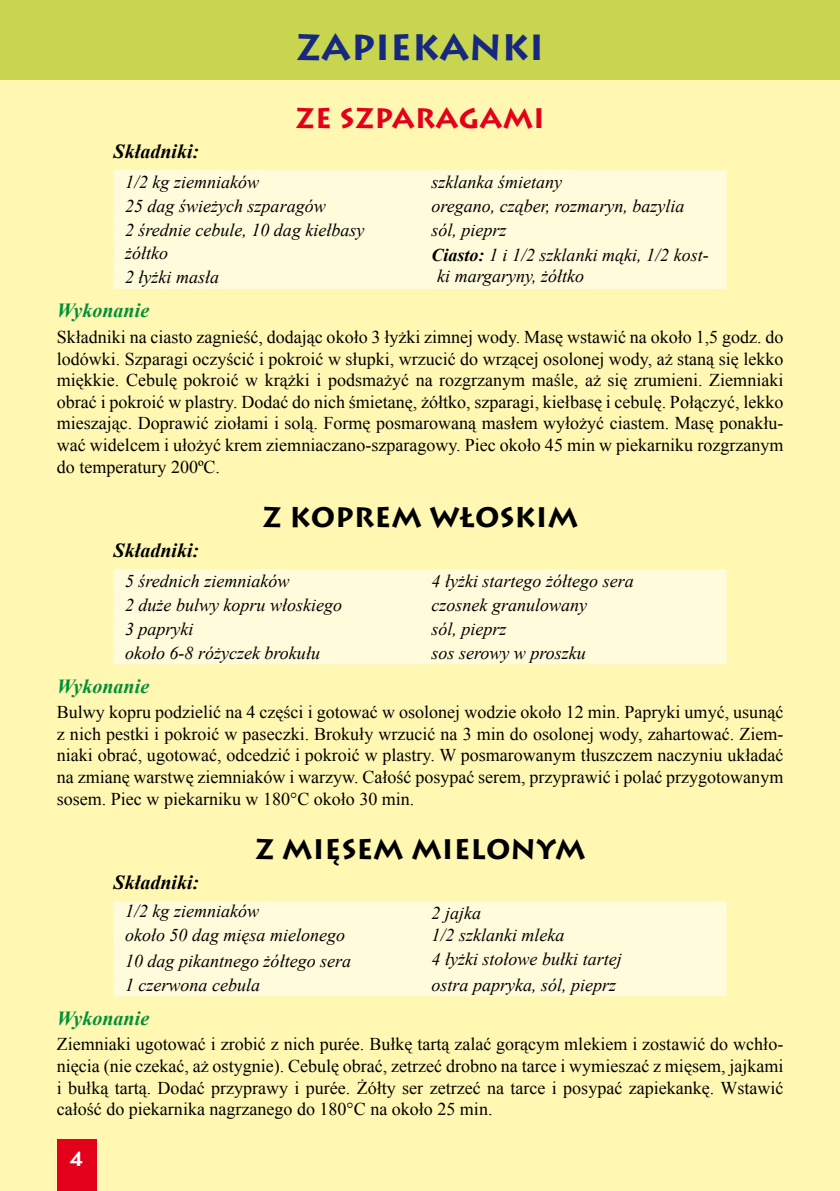
<style>
.page{position:relative;width:840px;height:1191px;background:#fff}
.page>*{position:absolute;margin:0;border:0;box-sizing:border-box;transform-origin:0 0}
.t1{font:700 36px "Lithos Pro";color:#17297f}
.t2{font:700 28px "Lithos Pro";color:#000}
.t3{font:700 28px "Lithos Pro";color:#e2001a}
.t4{font:italic 700 20px "Times New Roman";color:#000}
.t5{font:italic 700 20px "Times New Roman";color:#009037}
.t6{font:700 20px "Lithos Pro";color:#fff}
.t7{font:18px/21.6px "Times New Roman";color:#000;text-align:justify}
.t8{font:italic 18px "Times New Roman";color:#000}
.s1{font-weight:700}
</style>
<div class="page">
<div style="left:0;top:0;width:839px;height:1191px;background:#fff7b2"></div>
<div style="left:57px;top:1140px;width:39px;height:51px;background:#e2001a"></div>
<div style="left:0;top:0;width:839px;height:79px;background:#c8d54f"></div>
<div style="left:114px;top:170px;width:612px;height:119px;background:#fffbdb"></div>
<div style="left:114px;top:569px;width:612px;height:95px;background:#fffbdb"></div>
<div style="left:114px;top:901px;width:612px;height:95px;background:#fffbdb"></div>
<p class="t1" style="left:295px;top:26px;width:250px">ZAPIEKANKI</p>
<p class="t3" style="left:295px;top:102px;width:251px">ZE SZPARAGAMI</p>
<p class="t4" style="left:114px;top:137px;width:87px">Składniki:</p>
<p class="t8" style="left:125px;top:169px;width:135px">1/2 kg ziemniaków</p>
<p class="t8" style="left:431px;top:169px;width:132px">szklanka śmietany</p>
<p class="t8" style="left:125px;top:193px;width:202px">25 dag świeżych szparagów</p>
<p class="t8" style="left:431px;top:193px;width:254px">oregano, cząber, rozmaryn, bazylia</p>
<p class="t8" style="left:125px;top:217px;width:241px">2 średnie cebule, 10 dag kiełbasy</p>
<p class="t8" style="left:431px;top:217px;width:77px">sól, pieprz</p>
<p class="t8" style="left:125px;top:241px;width:45px">żółtko</p>
<p class="t8" style="left:431px;top:242px;width:278px"><span class="s1">Ciasto:</span> 1 i 1/2 szklanki mąki, 1/2 kost-</p>
<p class="t8" style="left:125px;top:265px;width:95px">2 łyżki masła</p>
<p class="t8" style="left:437px;top:264px;width:148px">ki margaryny, żółtko</p>
<p class="t5" style="left:57px;top:297px;width:94px">Wykonanie</p>
<p class="t7" style="left:57px;top:326px;width:727px">Składniki na ciasto zagnieść, dodając około 3 łyżki zimnej wody. Masę wstawić na około 1,5 godz. do lodówki. Szparagi oczyścić i pokroić w słupki, wrzucić do wrzącej osolonej wody, aż staną się lekko miękkie. Cebulę pokroić w krążki i podsmażyć na rozgrzanym maśle, aż się zrumieni. Ziemniaki obrać i pokroić w plastry. Dodać do nich śmietanę, żółtko, szparagi, kiełbasę i cebulę. Połączyć, lekko mieszając. Doprawić ziołami i solą. Formę posmarowaną masłem wyłożyć ciastem. Masę ponakłu&shy;wać widelcem i ułożyć krem ziemniaczano-szparagowy. Piec około 45 min w piekarniku rozgrzanym do temperatury 200ºC.</p>
<p class="t2" style="left:262px;top:501px;width:317px">Z KOPREM WŁOSKIM</p>
<p class="t4" style="left:114px;top:536px;width:87px">Składniki:</p>
<p class="t8" style="left:125px;top:568px;width:166px">5 średnich ziemniaków</p>
<p class="t8" style="left:431px;top:568px;width:203px">4 łyżki startego żółtego sera</p>
<p class="t8" style="left:125px;top:592px;width:218px">2 duże bulwy kopru włoskiego</p>
<p class="t8" style="left:431px;top:592px;width:157px">czosnek granulowany</p>
<p class="t8" style="left:125px;top:616px;width:70px">3 papryki</p>
<p class="t8" style="left:431px;top:616px;width:77px">sól, pieprz</p>
<p class="t8" style="left:125px;top:640px;width:196px">około 6-8 różyczek brokułu</p>
<p class="t8" style="left:431px;top:640px;width:156px">sos serowy w proszku</p>
<p class="t5" style="left:57px;top:672px;width:94px">Wykonanie</p>
<p class="t7" style="left:57px;top:701px;width:727px">Bulwy kopru podzielić na 4 części i gotować w osolonej wodzie około 12 min. Papryki umyć, usunąć z nich pestki i pokroić w paseczki. Brokuły wrzucić na 3 min do osolonej wody, zahartować. Ziem&shy;niaki obrać, ugotować, odcedzić i pokroić w plastry. W posmarowanym tłuszczem naczyniu układać na zmianę warstwę ziemniaków i warzyw. Całość posypać serem, przyprawić i polać przygotowanym sosem. Piec w piekarniku w 180°C około 30 min.</p>
<p class="t2" style="left:254px;top:833px;width:332px">Z MIĘSEM MIELONYM</p>
<p class="t4" style="left:114px;top:868px;width:87px">Składniki:</p>
<p class="t8" style="left:125px;top:898px;width:135px">1/2 kg ziemniaków</p>
<p class="t8" style="left:431px;top:900px;width:51px">2 jajka</p>
<p class="t8" style="left:125px;top:922px;width:221px">około 50 dag mięsa mielonego</p>
<p class="t8" style="left:431px;top:922px;width:134px">1/2 szklanki mleka</p>
<p class="t8" style="left:125px;top:948px;width:227px">10 dag pikantnego żółtego sera</p>
<p class="t8" style="left:431px;top:946px;width:192px">4 łyżki stołowe bułki tartej</p>
<p class="t8" style="left:125px;top:972px;width:136px">1 czerwona cebula</p>
<p class="t8" style="left:431px;top:972px;width:186px">ostra papryka, sól, pieprz</p>
<p class="t5" style="left:57px;top:1004px;width:94px">Wykonanie</p>
<p class="t7" style="left:57px;top:1033px;width:727px">Ziemniaki ugotować i zrobić z nich purée. Bułkę tartą zalać gorącym mlekiem i zostawić do wchło&shy;nięcia (nie czekać, aż ostygnie). Cebulę obrać, zetrzeć drobno na tarce i wymieszać z mięsem, jajkami i bułką tartą. Dodać przyprawy i purée. Żółty ser zetrzeć na tarce i posypać zapiekankę. Wstawić całość do piekarnika nagrzanego do 180°C na około 25 min.</p>
<p class="t6" style="left:69px;top:1146px;width:17px">4</p>
</div>
